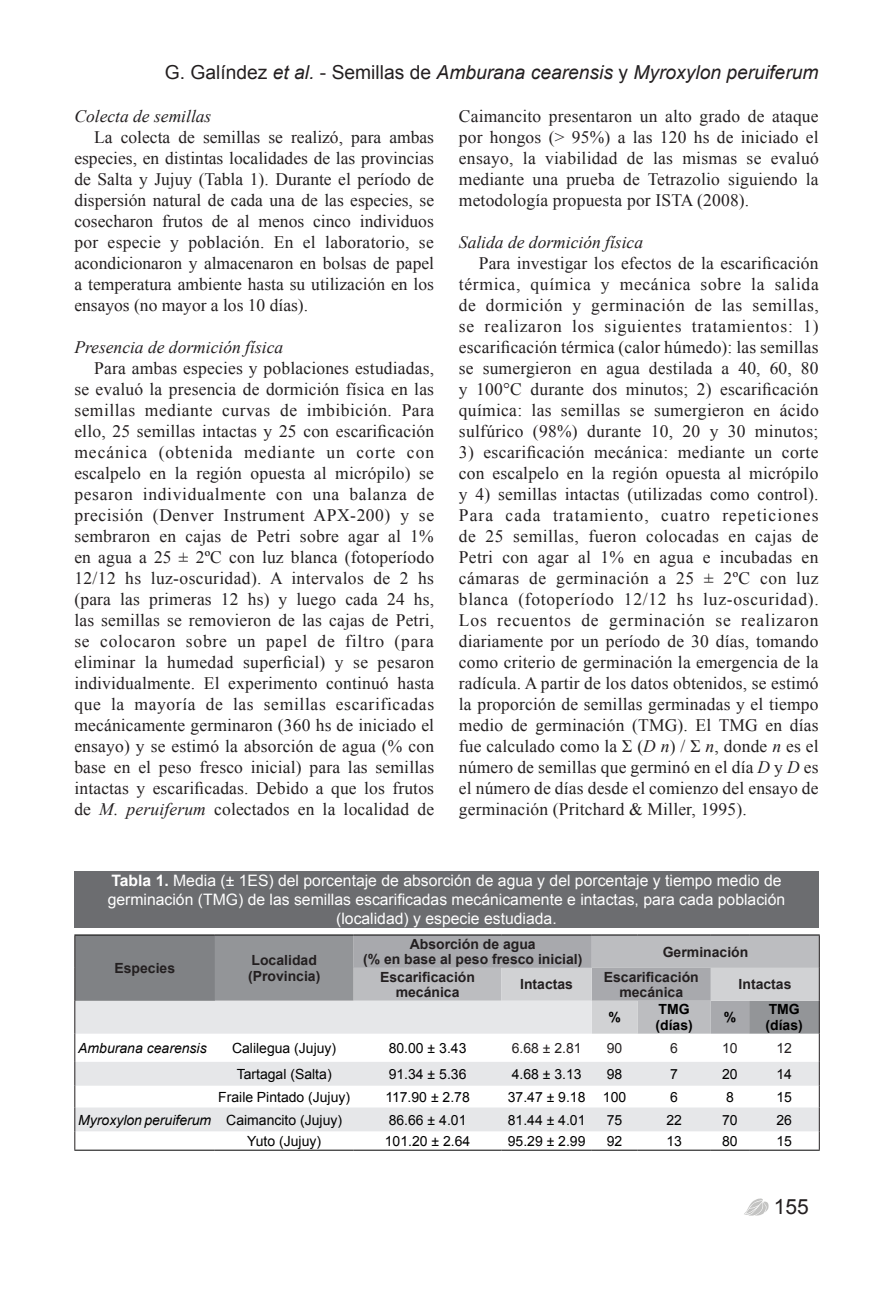
<style>
.page{position:relative;width:893px;height:1290px;background:#fff}
.page>*{position:absolute;margin:0;border:0;box-sizing:border-box;transform-origin:0 0}
.t1{font:21px "Arial";color:#231f20}
.t2{font:italic 19.25px "Arial";color:#231f20}
.Texto_General{font:17.5px/21px "Times New Roman";letter-spacing:.01em;color:#231f20;text-align:justify}
.Texto_General-2{font:italic 17.5px "Times New Roman";color:#231f20}
.Titulo_de_Tabla{font:15.75px/18.9px "Arial";color:#fff;text-align:center}
.TextoTabla{font:14px "Arial";color:#000}
.TextoTabla-2{font:700 14px/15.8px "Arial";color:#231f20;text-align:center}
.TextoTabla-3{font:italic 14px "Arial";color:#000}
.TextoTabla-4{font:700 14px/15.8px "Arial";color:#000}
.TextoTabla-5{font:14px "Arial";color:#231f20}
.s1{font-style:normal}
.s2{font-style:italic}
.s3{font-weight:700}
</style>
<div class="page">
<svg style="left:744px;top:1198px;width:24px;height:17px"></svg>
<div style="left:74px;top:871px;width:745px;height:56px;background:#6c6d70"></div>
<div style="left:75px;top:935px;width:140px;height:66px;background:#808285"></div>
<div style="left:215px;top:935px;width:139px;height:66px;background:#939598"></div>
<svg style="left:75px;top:1001px;width:279px;height:130px;fill:#e6e7e9"></svg>
<hr style="left:74px;top:934px;width:141px;height:1px;background:#000">
<hr style="left:215px;top:934px;width:139px;height:1px;background:#000">
<hr style="left:74px;top:935px;width:1px;height:33px;background:#231f20">
<hr style="left:74px;top:968px;width:1px;height:33px;background:#231f20">
<hr style="left:354px;top:934px;width:147px;height:1px;background:#000">
<hr style="left:501px;top:934px;width:91px;height:1px;background:#000">
<hr style="left:592px;top:934px;width:45px;height:1px;background:#000">
<hr style="left:637px;top:934px;width:74px;height:1px;background:#000">
<hr style="left:711px;top:934px;width:38px;height:1px;background:#000">
<hr style="left:749px;top:934px;width:71px;height:1px;background:#000">
<hr style="left:74px;top:1001px;width:1px;height:32px;background:#231f20">
<svg style="left:74px;top:1033px;width:1px;height:117px"></svg>
<svg style="left:354px;top:935px;width:466px;height:215px"></svg>
<hr style="left:74px;top:1150px;width:141px;height:1px;background:#000">
<hr style="left:215px;top:1150px;width:139px;height:1px;background:#000">
<hr style="left:354px;top:1150px;width:147px;height:1px;background:#000">
<hr style="left:501px;top:1150px;width:91px;height:1px;background:#000">
<hr style="left:592px;top:1150px;width:45px;height:1px;background:#000">
<hr style="left:637px;top:1150px;width:74px;height:1px;background:#000">
<hr style="left:711px;top:1150px;width:38px;height:1px;background:#000">
<hr style="left:749px;top:1150px;width:71px;height:1px;background:#000">
<p class="t2" style="left:165px;top:59px;width:655px"><span class="s1">G. Galíndez</span> et al. <span class="s1">- Semillas de</span> Amburana cearensis <span class="s1">y</span> Myroxylon peruiferum</p>
<p class="Texto_General-2" style="left:74px;top:104px;width:139px">Colecta de semillas</p>
<p class="Texto_General" style="left:74px;top:126px;width:361px;text-indent:20px">La colecta de semillas se realizó, para ambas especies, en distintas localidades de las provincias de Salta y Jujuy (Tabla 1). Durante el período de dispersión natural de cada una de las especies, se cosecharon frutos de al menos cinco individuos por especie y población. En el laboratorio, se acondicionaron y almacenaron en bolsas de papel a temperatura ambiente hasta su utilización en los ensayos (no mayor a los 10 días).</p>
<p class="Texto_General-2" style="left:74px;top:335px;width:210px">Presencia de dormición física</p>
<p class="Texto_General" style="left:74px;top:357px;width:361px;text-indent:20px">Para ambas especies y poblaciones estudiadas, se evaluó la presencia de dormición física en las semillas mediante curvas de imbibición. Para ello, 25 semillas intactas y 25 con escarificación mecánica (obtenida mediante un corte con escalpelo en la región opuesta al micrópilo) se pesaron individualmente con una balanza de precisión (Denver Instrument APX-200) y se sembraron en cajas de Petri sobre agar al 1% en agua a 25 ± 2ºC con luz blanca (fotoperíodo 12/12 hs luz-oscuridad). A intervalos de 2 hs (para las primeras 12 hs) y luego cada 24 hs, las semillas se removieron de las cajas de Petri, se colocaron sobre un papel de filtro (para eliminar la humedad superficial) y se pesaron individualmente. El experimento continuó hasta que la mayoría de las semillas escarificadas mecánicamente germinaron (360 hs de iniciado el ensayo) y se estimó la absorción de agua (% con base en el peso fresco inicial) para las semillas intactas y escarificadas. Debido a que los frutos de <span class="s2">M. peruiferum</span> colectados en la localidad de</p>
<p class="Texto_General" style="left:459px;top:105px;width:361px">Caimancito presentaron un alto grado de ataque por hongos (&gt; 95%) a las 120 hs de iniciado el ensayo, la viabilidad de las mismas se evaluó mediante una prueba de Tetrazolio siguiendo la metodología propuesta por ISTA (2008).</p>
<p class="Texto_General-2" style="left:459px;top:230px;width:186px">Salida de dormición física</p>
<p class="Texto_General" style="left:459px;top:252px;width:361px;text-indent:20px">Para investigar los efectos de la escarificación térmica, química y mecánica sobre la salida de dormición y germinación de las semillas, se realizaron los siguientes tratamientos: 1) escarificación térmica (calor húmedo): las semillas se sumergieron en agua destilada a 40, 60, 80 y 100°C durante dos minutos; 2) escarificación química: las semillas se sumergieron en ácido sulfúrico (98%) durante 10, 20 y 30 minutos;</p>
<p class="Texto_General" style="left:459px;top:441px;width:361px">3) escarificación mecánica: mediante un corte con escalpelo en la región opuesta al micrópilo y 4) semillas intactas (utilizadas como control).<br>Para cada tratamiento, cuatro repeticiones de 25 semillas, fueron colocadas en cajas de Petri con agar al 1% en agua e incubadas en cámaras de germinación a 25 ± 2ºC con luz blanca (fotoperíodo 12/12 hs luz-oscuridad).<br>Los recuentos de germinación se realizaron diariamente por un período de 30 días, tomando como criterio de germinación la emergencia de la radícula. A partir de los datos obtenidos, se estimó la proporción de semillas germinadas y el tiempo medio de germinación (TMG). El TMG en días fue calculado como la Σ (<span class="s2">D n</span>) / Σ <span class="s2">n</span>, donde <span class="s2">n</span> es el número de semillas que germinó en el día <span class="s2">D</span> y <span class="s2">D</span> es el número de días desde el comienzo del ensayo de germinación (Pritchard &amp; Miller, 1995).</p>
<p class="Titulo_de_Tabla" style="left:108px;top:871px;width:679px"><span class="s3">Tabla 1.</span> Media (± 1ES) del porcentaje de absorción de agua y del porcentaje y tiempo medio de germinación (TMG) de las semillas escarificadas mecánicamente e intactas, para cada población (localidad) y especie estudiada.</p>
<p class="TextoTabla-2" style="left:114px;top:960px;width:62px">Especies</p>
<p class="TextoTabla-2" style="left:248px;top:953px;width:74px;text-align:left">Localidad (Provincia)</p>
<p class="TextoTabla-2" style="left:410px;top:936px;width:128px">Absorción de agua</p>
<p class="TextoTabla-2" style="left:363px;top:952px;width:221px">(% en base al peso fresco inicial)</p>
<p class="TextoTabla-2" style="left:663px;top:944px;width:87px">Germinación</p>
<p class="TextoTabla-2" style="left:380px;top:969px;width:96px">Escarificación mecánica</p>
<p class="TextoTabla-2" style="left:520px;top:977px;width:54px">Intactas</p>
<p class="TextoTabla-2" style="left:604px;top:969px;width:96px">Escarificación mecánica</p>
<p class="TextoTabla-2" style="left:739px;top:977px;width:54px">Intactas</p>
<p class="TextoTabla-4" style="left:608px;top:1010px;width:14px">%</p>
<p class="TextoTabla-4" style="left:655px;top:1002px;width:39px">TMG (días)</p>
<p class="TextoTabla-4" style="left:724px;top:1010px;width:14px">%</p>
<p class="TextoTabla-4" style="left:765px;top:1002px;width:39px">TMG (días)</p>
<p class="TextoTabla-3" style="left:78px;top:1039px;width:130px">Amburana cearensis</p>
<p class="TextoTabla" style="left:232px;top:1039px;width:106px">Calilegua (Jujuy)</p>
<p class="TextoTabla" style="left:389px;top:1039px;width:79px">80.00 ± 3.43</p>
<p class="TextoTabla-5" style="left:512px;top:1039px;width:71px">6.68 ± 2.81</p>
<p class="TextoTabla-5" style="left:607px;top:1039px;width:17px">90</p>
<p class="TextoTabla-5" style="left:670px;top:1039px;width:9px">6</p>
<p class="TextoTabla-5" style="left:722px;top:1039px;width:17px">10</p>
<p class="TextoTabla-5" style="left:776px;top:1039px;width:17px">12</p>
<p class="TextoTabla" style="left:237px;top:1065px;width:96px">Tartagal (Salta)</p>
<p class="TextoTabla" style="left:389px;top:1065px;width:79px">91.34 ± 5.36</p>
<p class="TextoTabla" style="left:512px;top:1065px;width:71px">4.68 ± 3.13</p>
<p class="TextoTabla" style="left:607px;top:1065px;width:17px">98</p>
<p class="TextoTabla" style="left:670px;top:1065px;width:9px">7</p>
<p class="TextoTabla" style="left:722px;top:1065px;width:17px">20</p>
<p class="TextoTabla" style="left:776px;top:1065px;width:17px">14</p>
<p class="TextoTabla" style="left:218px;top:1087px;width:133px">Fraile Pintado (Jujuy)</p>
<p class="TextoTabla" style="left:385px;top:1087px;width:86px">117.90 ± 2.78</p>
<p class="TextoTabla" style="left:508px;top:1087px;width:79px">37.47 ± 9.18</p>
<p class="TextoTabla" style="left:603px;top:1087px;width:25px">100</p>
<p class="TextoTabla" style="left:670px;top:1087px;width:9px">6</p>
<p class="TextoTabla" style="left:726px;top:1087px;width:9px">8</p>
<p class="TextoTabla" style="left:776px;top:1087px;width:17px">15</p>
<p class="TextoTabla-3" style="left:78px;top:1110px;width:134px">Myroxylon peruiferum</p>
<p class="TextoTabla" style="left:226px;top:1110px;width:117px">Caimancito (Jujuy)</p>
<p class="TextoTabla" style="left:389px;top:1110px;width:79px">86.66 ± 4.01</p>
<p class="TextoTabla" style="left:508px;top:1110px;width:79px">81.44 ± 4.01</p>
<p class="TextoTabla" style="left:607px;top:1110px;width:17px">75</p>
<p class="TextoTabla" style="left:666px;top:1110px;width:17px">22</p>
<p class="TextoTabla" style="left:722px;top:1110px;width:17px">70</p>
<p class="TextoTabla" style="left:776px;top:1110px;width:17px">26</p>
<p class="TextoTabla" style="left:247px;top:1132px;width:75px">Yuto (Jujuy)</p>
<p class="TextoTabla" style="left:385px;top:1132px;width:87px">101.20 ± 2.64</p>
<p class="TextoTabla" style="left:508px;top:1132px;width:79px">95.29 ± 2.99</p>
<p class="TextoTabla" style="left:607px;top:1132px;width:17px">92</p>
<p class="TextoTabla" style="left:666px;top:1132px;width:17px">13</p>
<p class="TextoTabla" style="left:722px;top:1132px;width:17px">80</p>
<p class="TextoTabla" style="left:776px;top:1132px;width:17px">15</p>
<p class="t1" style="left:774px;top:1192px;width:37px">155</p>
</div>
